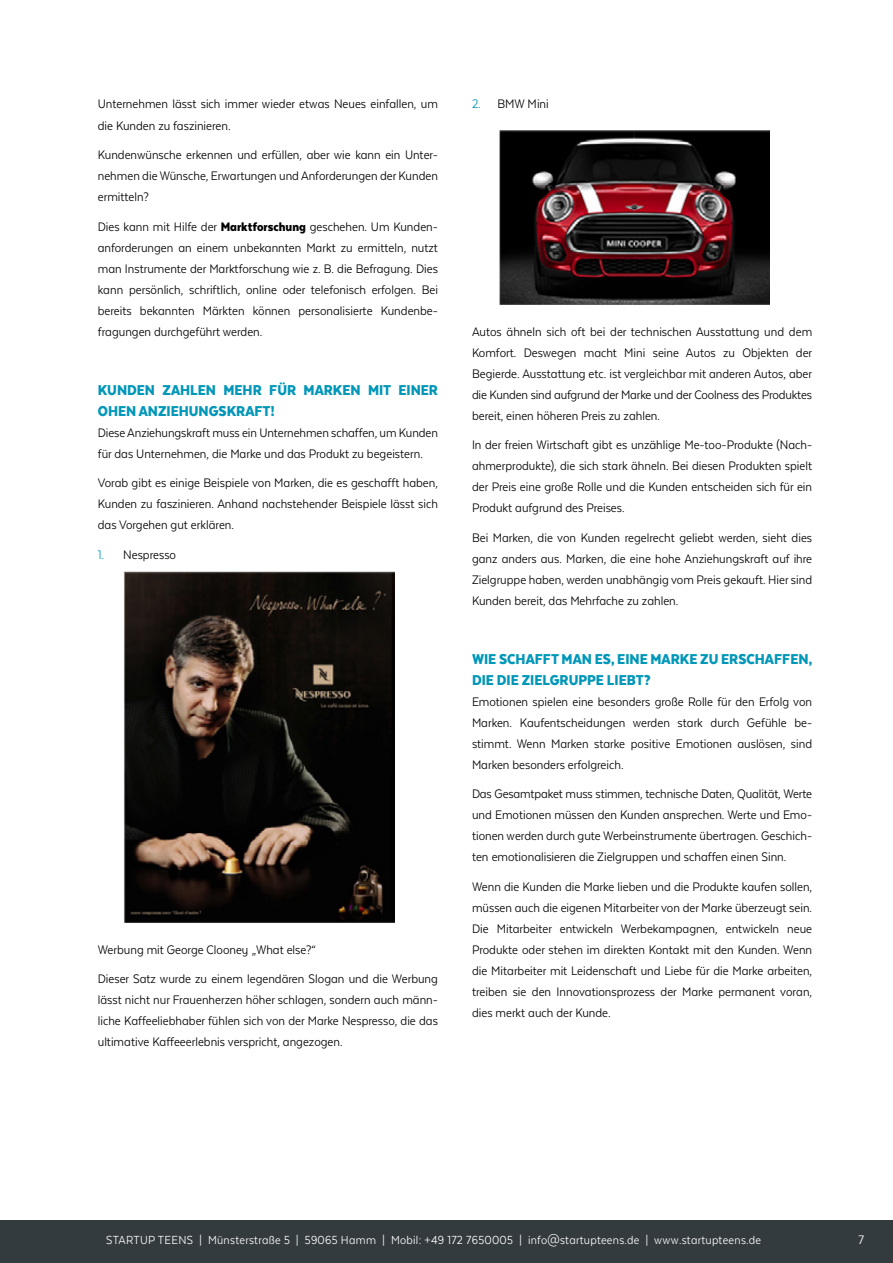
<style>
.page{position:relative;width:893px;height:1263px;background:#fff}
.page>*{position:absolute;margin:0;border:0;box-sizing:border-box;transform-origin:0 0}
.Zwischenhead{font:900 16.5px/21px "Texta Narrow Alt";color:#0097b9}
.Fliesstext{font:14.25px/21px "Texta Narrow Alt";color:#000;text-align:justify}
.Fliesstext-2{font:14.25px "Texta Narrow Alt";color:#fff}
.head{font:13.5px "Texta Narrow Alt";letter-spacing:.02em;color:#fff}
.s1{font-weight:900}
.s2{color:#0097b9}
</style>
<div class="page">
<img style="left:123px;top:572px;width:271px;height:350px">
<img style="left:499px;top:130px;width:271px;height:175px">
<div style="left:0;top:1220px;width:893px;height:43px;background:#343b3f"></div>
<p class="Fliesstext" style="left:98px;top:94px;width:342px">Unternehmen lässt sich immer wieder etwas Neues einfallen, um die Kunden zu faszinieren.</p>
<p class="Fliesstext" style="left:98px;top:144px;width:342px">Kundenwünsche erkennen und erfüllen, aber wie kann ein Unter&shy;nehmen die Wünsche, Erwartungen und Anforderungen der Kunden ermitteln?</p>
<p class="Fliesstext" style="left:98px;top:216px;width:342px">Dies kann mit Hilfe der <span class="s1">Marktforschung</span> geschehen. Um Kunden&shy;anforderungen an einem unbekannten Markt zu ermitteln, nutzt man Instrumente der Marktforschung wie z. B. die Befragung. Dies kann persönlich, schriftlich, online oder telefonisch erfolgen. Bei bereits bekannten Märkten können personalisierte Kundenbe&shy;fragungen durchgeführt werden.</p>
<p class="Zwischenhead" style="left:98px;top:379px;width:342px">KUNDEN ZAHLEN MEHR FÜR MARKEN MIT EINER<br>OHEN ANZIEHUNGSKRAFT!</p>
<p class="Fliesstext" style="left:98px;top:422px;width:342px">Diese Anziehungskraft muss ein Unternehmen schaffen, um Kunden für das Unternehmen, die Marke und das Produkt zu begeistern.</p>
<p class="Fliesstext" style="left:98px;top:472px;width:342px">Vorab gibt es einige Beispiele von Marken, die es geschafft haben, Kunden zu faszinieren. Anhand nachstehender Beispiele lässt sich das Vorgehen gut erklären.</p>
<p class="Fliesstext" style="left:98px;top:544px;width:80px"><span class="s2">1.</span> Nespresso</p>
<p class="Fliesstext" style="left:98px;top:939px;width:220px">Werbung mit George Clooney „What else?“</p>
<p class="Fliesstext" style="left:98px;top:968px;width:342px">Dieser Satz wurde zu einem legendären Slogan und die Werbung lässt nicht nur Frauenherzen höher schlagen, sondern auch männ&shy;liche Kaffeeliebhaber fühlen sich von der Marke Nespresso, die das ultimative Kaffeeerlebnis verspricht, angezogen.</p>
<p class="Fliesstext" style="left:472px;top:94px;width:78px"><span class="s2">2.</span> BMW Mini</p>
<p class="Fliesstext" style="left:472px;top:321px;width:342px">Autos ähneln sich oft bei der technischen Ausstattung und dem Komfort. Deswegen macht Mini seine Autos zu Objekten der Begierde. Ausstattung etc. ist vergleichbar mit anderen Autos, aber die Kunden sind aufgrund der Marke und der Coolness des Produktes bereit, einen höheren Preis zu zahlen.</p>
<p class="Fliesstext" style="left:472px;top:434px;width:342px">In der freien Wirtschaft gibt es unzählige Me-too-Produkte (Nach&shy;ahmerprodukte), die sich stark ähneln. Bei diesen Produkten spielt der Preis eine große Rolle und die Kunden entscheiden sich für ein Produkt aufgrund des Preises.</p>
<p class="Fliesstext" style="left:472px;top:527px;width:342px">Bei Marken, die von Kunden regelrecht geliebt werden, sieht dies ganz anders aus. Marken, die eine hohe Anziehungskraft auf ihre Zielgruppe haben, werden unabhängig vom Preis gekauft. Hier sind Kunden bereit, das Mehrfache zu zahlen.</p>
<p class="Zwischenhead" style="left:472px;top:648px;width:342px">WIE SCHAFFT MAN ES, EINE MARKE ZU ERSCHAFFEN,<br>DIE DIE ZIELGRUPPE LIEBT?</p>
<p class="Fliesstext" style="left:472px;top:691px;width:342px">Emotionen spielen eine besonders große Rolle für den Erfolg von Marken. Kaufentscheidungen werden stark durch Gefühle be&shy;stimmt. Wenn Marken starke positive Emotionen auslösen, sind Marken besonders erfolgreich.</p>
<p class="Fliesstext" style="left:472px;top:783px;width:342px">Das Gesamtpaket muss stimmen, technische Daten, Qualität, Werte und Emotionen müssen den Kunden ansprechen. Werte und Emo&shy;tionen werden durch gute Werbeinstrumente übertragen. Geschich&shy;ten emotionalisieren die Zielgruppen und schaffen einen Sinn.</p>
<p class="Fliesstext" style="left:472px;top:876px;width:342px">Wenn die Kunden die Marke lieben und die Produkte kaufen sollen, müssen auch die eigenen Mitarbeiter von der Marke überzeugt sein.<br>Die Mitarbeiter entwickeln Werbekampagnen, entwickeln neue Produkte oder stehen im direkten Kontakt mit den Kunden. Wenn die Mitarbeiter mit Leidenschaft und Liebe für die Marke arbeiten, treiben sie den Innovationsprozess der Marke permanent voran, dies merkt auch der Kunde.</p>
<p class="head" style="left:106px;top:1233px;width:656px">STARTUP TEENS | Münsterstraße 5 | 59065 Hamm | Mobil: +49 172 7650005 | info@startupteens.de | www.startupteens.de</p>
<p class="Fliesstext-2" style="left:858px;top:1233px;width:7px">7</p>
</div>
